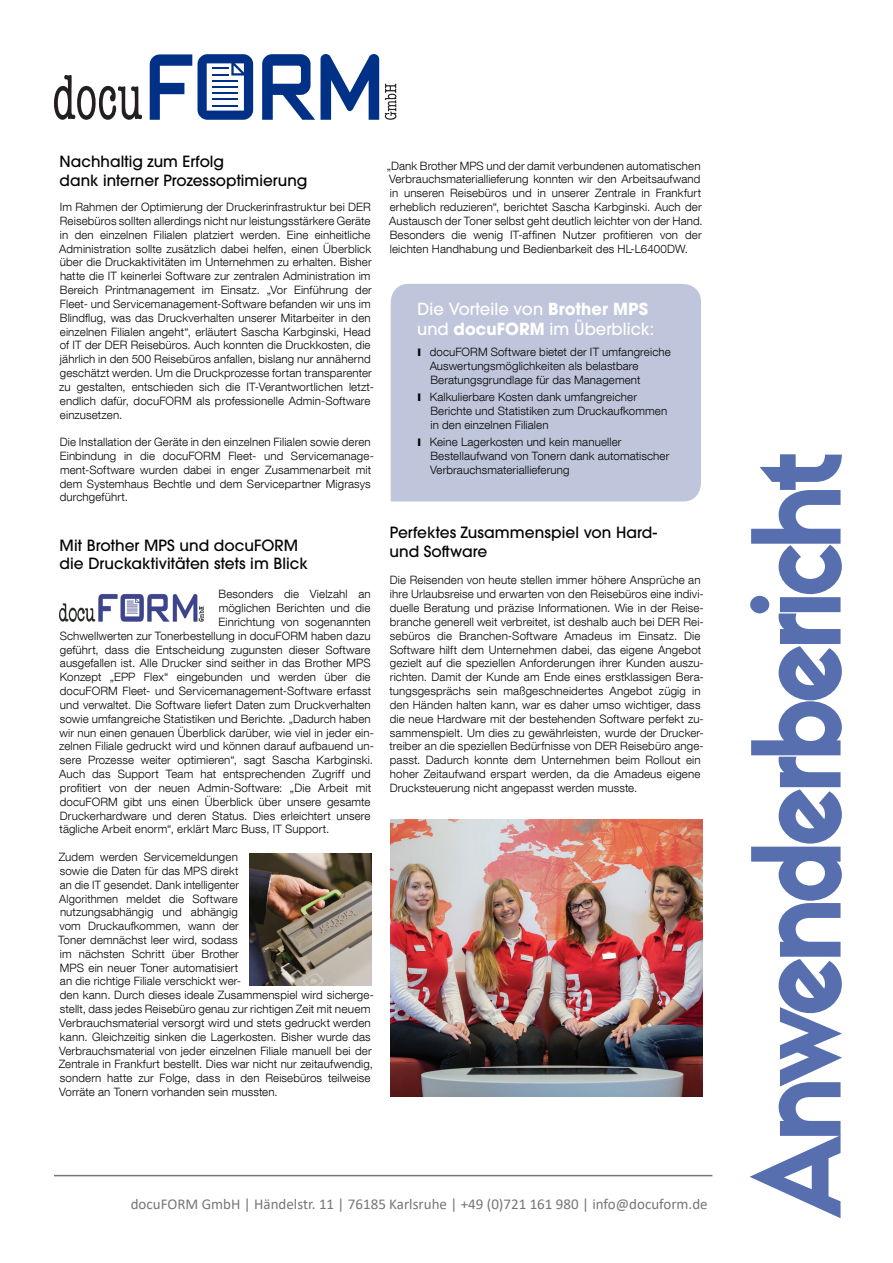
<style>
.page{position:relative;width:893px;height:1263px;background:#fff}
.page>*{position:absolute;margin:0;border:0;box-sizing:border-box;transform-origin:0 0}
.t1{font:120px "Sifonn Pro";letter-spacing:-.05em;color:#576faf;scale:.88 1}
.t2{font:500 16.65px/20px "ITC Avant Garde Std";letter-spacing:.005em;color:#fff}
.t3{font:500 15.3px/18.5px "ITC Avant Garde Std";letter-spacing:.005em;color:#040503}
.t4{font:15px "Calibri";color:#757679}
.t5{font:300 11.55px/13.8px "Helvetica Neue LT Com";letter-spacing:.01em;color:#040503}
.s1{font-weight:700}
</style>
<div class="page">
<hr style="left:54px;top:1175px;width:658px;height:1px;background:#757679">
<svg style="left:262px;top:54px;width:117px;height:66px"></svg>
<svg style="left:54px;top:75px;width:88px;height:45px"></svg>
<svg style="left:385px;top:84px;width:11px;height:36px"></svg>
<svg style="left:150px;top:54px;width:103px;height:66px"></svg>
<img style="left:391px;top:819px;width:311px;height:277px">
<img style="left:60px;top:593px;width:144px;height:29px">
<img style="left:249px;top:854px;width:122px;height:131px">
<div style="left:391px;top:284px;width:310px;height:217px;background:#bfc5da"></div>
<h3 class="t3" style="left:60px;top:152px;width:249px">Nachhaltig zum Erfolg<br>dank interner Prozessoptimierung</h3>
<p class="t5" style="left:59px;top:200px;width:316px">Im Rahmen der Optimierung der Druckerinfrastruktur bei DER Reisebüros sollten allerdings nicht nur leistungsstärkere Geräte in den einzelnen Filialen platziert werden. Eine einheitliche Administration sollte zusätzlich dabei helfen, einen Überblick über die Druckaktivitäten im Unternehmen zu erhalten. Bisher hatte die IT keinerlei Software zur zentralen Administration im Bereich Printmanagement im Einsatz. „Vor Einführung der Fleet- und Servicemanagement-Software befanden wir uns im Blindflug, was das Druckverhalten unserer Mitarbeiter in den einzelnen Filialen angeht“, erläutert Sascha Karbginski, Head of IT der DER Reisebüros. Auch konnten die Druckkosten, die jährlich in den 500 Reisebüros anfallen, bislang nur annähernd geschätzt werden. Um die Druckprozesse fortan transparenter zu gestalten, entschieden sich die IT-Verantwortlichen letzt&shy;endlich dafür, docuFORM als professionelle Admin-Software einzusetzen.</p>
<p class="t5" style="left:60px;top:435px;width:316px">Die Installation der Geräte in den einzelnen Filialen sowie deren Einbindung in die docuFORM Fleet- und Servicemanage&shy;ment-Software wurden dabei in enger Zusammenarbeit mit dem Systemhaus Bechtle und dem Servicepartner Migrasys durchgeführt.</p>
<h3 class="t3" style="left:60px;top:536px;width:250px">Mit Brother MPS und docuFORM die Druckaktivitäten stets im Blick</h3>
<p class="t5" style="left:219px;top:587px;width:154px">Besonders die Vielzahl an</p>
<p class="t5" style="left:219px;top:601px;width:153px">möglichen Berichten und die</p>
<p class="t5" style="left:219px;top:615px;width:154px">Einrichtung von sogenannten</p>
<p class="t5" style="left:60px;top:628px;width:312px">Schwellwerten zur Tonerbestellung in docuFORM haben dazu</p>
<p class="t5" style="left:60px;top:642px;width:312px">geführt, dass die Entscheidung zugunsten dieser Software</p>
<p class="t5" style="left:60px;top:656px;width:312px">ausgefallen ist. Alle Drucker sind seither in das Brother MPS</p>
<p class="t5" style="left:60px;top:670px;width:312px">Konzept „EPP Flex“ eingebunden und werden über die</p>
<p class="t5" style="left:60px;top:684px;width:313px">docuFORM Fleet- und Servicemanagement-Software erfasst</p>
<p class="t5" style="left:60px;top:698px;width:312px">und verwaltet. Die Software liefert Daten zum Druckverhalten</p>
<p class="t5" style="left:60px;top:711px;width:312px">sowie umfangreiche Statistiken und Berichte. „Dadurch haben</p>
<p class="t5" style="left:60px;top:725px;width:316px">wir nun einen genauen Überblick darüber, wie viel in jeder ein-</p>
<p class="t5" style="left:59px;top:739px;width:316px">zelnen Filiale gedruckt wird und können darauf aufbauend un-</p>
<p class="t5" style="left:60px;top:753px;width:314px">sere Prozesse weiter optimieren“, sagt Sascha Karbginski.</p>
<p class="t5" style="left:59px;top:767px;width:313px">Auch das Support Team hat entsprechenden Zugriff und</p>
<p class="t5" style="left:60px;top:781px;width:313px">profitiert von der neuen Admin-Software: „Die Arbeit mit</p>
<p class="t5" style="left:60px;top:794px;width:312px">docuFORM gibt uns einen Überblick über unsere gesamte</p>
<p class="t5" style="left:60px;top:808px;width:312px">Druckerhardware und deren Status. Dies erleichtert unsere</p>
<p class="t5" style="left:60px;top:822px;width:271px">tägliche Arbeit enorm“, erklärt Marc Buss, IT Support.</p>
<p class="t5" style="left:58px;top:850px;width:317px">Zudem werden Servicemeldungen<br>sowie die Daten für das MPS direkt<br>an die IT gesendet. Dank intelligenter<br>Algorithmen meldet die Software<br>nutzungsabhängig und abhängig<br>vom Druckaufkommen, wann der<br>Toner demnächst leer wird, sodass<br>im nächsten Schritt über Brother<br>MPS ein neuer Toner automatisiert<br>an die richtige Filiale verschickt wer-<br>den kann. Durch dieses ideale Zusammenspiel wird sicherge&shy;stellt, dass jedes Reisebüro genau zur richtigen Zeit mit neuem Verbrauchsmaterial versorgt wird und stets gedruckt werden kann. Gleichzeitig sinken die Lagerkosten. Bisher wurde das Verbrauchsmaterial von jeder einzelnen Filiale manuell bei der Zentrale in Frankfurt bestellt. Dies war nicht nur zeitaufwendig, sondern hatte zur Folge, dass in den Reisebüros teilweise Vorräte an Tonern vorhanden sein mussten.</p>
<p class="t5" style="left:387px;top:158px;width:318px">„Dank Brother MPS und der damit verbundenen automatischen Verbrauchsmateriallieferung konnten wir den Arbeitsaufwand in unseren Reisebüros und in unserer Zentrale in Frankfurt erheblich reduzieren“, berichtet Sascha Karbginski. Auch der Austausch der Toner selbst geht deutlich leichter von der Hand.<br>Besonders die wenig IT-affinen Nutzer profitieren von der leichten Handhabung und Bedienbarkeit des HL-L6400DW.</p>
<h2 class="t2" style="left:417px;top:299px;width:239px">Die Vorteile von <span class="s1">Brother MPS </span>und <span class="s1">docuFORM</span> im Überblick:</h2>
<p class="t5" style="left:430px;top:345px;width:243px;text-indent:-12px">❙ docuFORM Software bietet der IT umfangreiche<br>Auswertungsmöglichkeiten als belastbare<br>Beratungsgrundlage für das Management</p>
<p class="t5" style="left:430px;top:390px;width:238px;text-indent:-13px">❙ Kalkulierbare Kosten dank umfangreicher<br>Berichte und Statistiken zum Druckaufkommen in den einzelnen Filialen</p>
<p class="t5" style="left:430px;top:435px;width:241px;text-indent:-12px">❙ Keine Lagerkosten und kein manueller<br>Bestellaufwand von Tonern dank automatischer<br>Verbrauchsmateriallieferung</p>
<h3 class="t3" style="left:389px;top:523px;width:269px">Perfektes Zusammenspiel von Hard&shy;und Software</h3>
<p class="t5" style="left:389px;top:573px;width:316px">Die Reisenden von heute stellen immer höhere Ansprüche an ihre Urlaubsreise und erwarten von den Reisebüros eine indivi&shy;duelle Beratung und präzise Informationen. Wie in der Reise&shy;branche generell weit verbreitet, ist deshalb auch bei DER Rei&shy;sebüros die Branchen-Software Amadeus im Einsatz. Die Software hilft dem Unternehmen dabei, das eigene Angebot gezielt auf die speziellen Anforderungen ihrer Kunden auszu&shy;richten. Damit der Kunde am Ende eines erstklassigen Bera&shy;tungsgesprächs sein maßgeschneidertes Angebot zügig in den Händen halten kann, war es daher umso wichtiger, dass die neue Hardware mit der bestehenden Software perfekt zu&shy;sammenspielt. Um dies zu gewährleisten, wurde der Drucker&shy;treiber an die speziellen Bedürfnisse von DER Reisebüro ange&shy;passt. Dadurch konnte dem Unternehmen beim Rollout ein hoher Zeitaufwand erspart werden, da die Amadeus eigene Drucksteuerung nicht angepasst werden musste.</p>
<p class="t4" style="left:131px;top:1193px;width:578px">docuFORM GmbH | Händelstr. 11 | 76185 Karlsruhe | +49 (0)721 161 980 | info@docuform.de</p>
<h1 class="t1" style="left:718px;top:1217px;width:871px;rotate:-90deg">Anwenderberi ht</h1>
</div>
